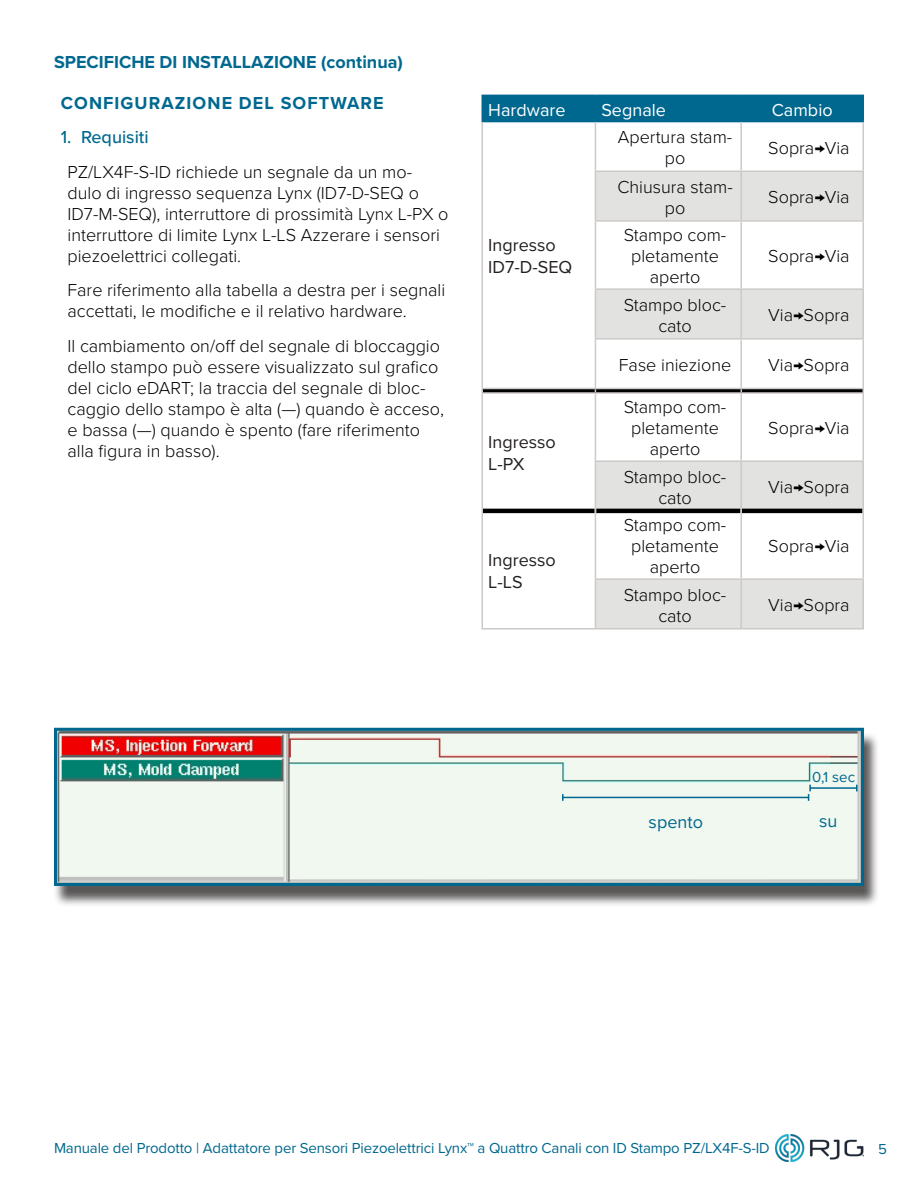
<style>
.page{position:relative;width:918px;height:1188px;background:#fff}
.page>*{position:absolute;margin:0;border:0;box-sizing:border-box;transform-origin:0 0}
.t1{font:300 18px/21px "Proxima Nova";color:#000;text-align:center}
.t2{font:18px/21.6px "Proxima Nova";color:#231f20}
.t3{font:700 18px "Proxima Nova";color:#00688f}
.t4{font:700 18px "Proxima Nova";letter-spacing:.06em;color:#00688f}
.t5{font:18px "Proxima Nova";color:#fff}
.t6{font:500 18px "Proxima Nova";color:#00688f}
.t7{font:18px "Proxima Nova";color:#00688f}
.t8{font:15px "Proxima Nova";letter-spacing:-.01em;color:#00688f}
.s1{font-weight:400}
</style>
<div class="page">
<img style="left:776px;top:1134px;width:88px;height:27px">
<svg style="left:596px;top:172px;width:266px;height:456px"></svg>
<hr style="left:483px;top:509px;width:112px;height:4px;background:#000">
<hr style="left:596px;top:509px;width:144px;height:4px;background:#000">
<hr style="left:742px;top:509px;width:120px;height:4px;background:#000">
<div style="left:482px;top:95px;width:380px;height:26px;background:#00688f"></div>
<hr style="left:741px;top:95px;width:123px;height:1px;background:#00688f">
<hr style="left:740px;top:96px;width:2px;height:25px;background:#00688f">
<hr style="left:862px;top:96px;width:2px;height:25px;background:#00688f">
<hr style="left:482px;top:121px;width:113px;height:1px;background:#00688f">
<hr style="left:595px;top:121px;width:146px;height:1px;background:#00688f">
<hr style="left:741px;top:121px;width:123px;height:1px;background:#00688f">
<hr style="left:482px;top:122px;width:1px;height:49px;background:#cdc9c8">
<hr style="left:482px;top:171px;width:1px;height:50px;background:#cdc9c8">
<hr style="left:482px;top:221px;width:1px;height:68px;background:#cdc9c8">
<hr style="left:482px;top:289px;width:1px;height:50px;background:#cdc9c8">
<hr style="left:482px;top:339px;width:1px;height:49px;background:#cdc9c8">
<hr style="left:595px;top:122px;width:1px;height:49px;background:#cdc9c8">
<hr style="left:740px;top:122px;width:2px;height:49px;background:#cdc9c8">
<hr style="left:862px;top:122px;width:2px;height:49px;background:#cdc9c8">
<hr style="left:595px;top:171px;width:146px;height:1px;background:#cdc9c8">
<hr style="left:595px;top:172px;width:1px;height:48px;background:#cdc9c8">
<hr style="left:741px;top:171px;width:123px;height:1px;background:#cdc9c8">
<hr style="left:740px;top:172px;width:2px;height:48px;background:#cdc9c8">
<hr style="left:862px;top:172px;width:2px;height:48px;background:#cdc9c8">
<hr style="left:595px;top:220px;width:146px;height:2px;background:#cdc9c8">
<hr style="left:595px;top:222px;width:1px;height:66px;background:#cdc9c8">
<hr style="left:741px;top:220px;width:123px;height:2px;background:#cdc9c8">
<hr style="left:740px;top:222px;width:2px;height:66px;background:#cdc9c8">
<hr style="left:862px;top:222px;width:2px;height:66px;background:#cdc9c8">
<hr style="left:595px;top:288px;width:146px;height:2px;background:#cdc9c8">
<hr style="left:595px;top:290px;width:1px;height:48px;background:#cdc9c8">
<hr style="left:741px;top:288px;width:123px;height:2px;background:#cdc9c8">
<hr style="left:740px;top:290px;width:2px;height:48px;background:#cdc9c8">
<hr style="left:862px;top:290px;width:2px;height:48px;background:#cdc9c8">
<hr style="left:595px;top:338px;width:146px;height:2px;background:#cdc9c8">
<hr style="left:595px;top:340px;width:1px;height:48px;background:#cdc9c8">
<hr style="left:741px;top:338px;width:123px;height:2px;background:#cdc9c8">
<hr style="left:740px;top:340px;width:2px;height:48px;background:#cdc9c8">
<hr style="left:862px;top:340px;width:2px;height:48px;background:#cdc9c8">
<hr style="left:482px;top:388px;width:113px;height:1px;background:#cdc9c8">
<hr style="left:595px;top:388px;width:146px;height:1px;background:#cdc9c8">
<hr style="left:741px;top:388px;width:123px;height:1px;background:#cdc9c8">
<svg style="left:482px;top:389px;width:382px;height:3px"></svg>
<hr style="left:482px;top:392px;width:113px;height:2px;background:#cdc9c8">
<hr style="left:482px;top:394px;width:1px;height:67px;background:#cdc9c8">
<hr style="left:482px;top:461px;width:1px;height:50px;background:#cdc9c8">
<hr style="left:482px;top:511px;width:1px;height:68px;background:#cdc9c8">
<hr style="left:482px;top:579px;width:1px;height:49px;background:#cdc9c8">
<hr style="left:482px;top:628px;width:113px;height:2px;background:#cdc9c8">
<hr style="left:595px;top:392px;width:146px;height:2px;background:#cdc9c8">
<hr style="left:595px;top:394px;width:1px;height:66px;background:#cdc9c8">
<hr style="left:741px;top:392px;width:123px;height:2px;background:#cdc9c8">
<hr style="left:740px;top:394px;width:2px;height:66px;background:#cdc9c8">
<hr style="left:862px;top:394px;width:2px;height:66px;background:#cdc9c8">
<hr style="left:595px;top:460px;width:146px;height:2px;background:#cdc9c8">
<hr style="left:595px;top:462px;width:1px;height:49px;background:#cdc9c8">
<hr style="left:741px;top:460px;width:123px;height:2px;background:#cdc9c8">
<hr style="left:740px;top:462px;width:2px;height:49px;background:#cdc9c8">
<hr style="left:862px;top:462px;width:2px;height:49px;background:#cdc9c8">
<hr style="left:595px;top:511px;width:1px;height:67px;background:#cdc9c8">
<hr style="left:740px;top:511px;width:2px;height:67px;background:#cdc9c8">
<hr style="left:862px;top:511px;width:2px;height:67px;background:#cdc9c8">
<hr style="left:595px;top:578px;width:146px;height:2px;background:#cdc9c8">
<hr style="left:595px;top:580px;width:1px;height:48px;background:#cdc9c8">
<hr style="left:741px;top:578px;width:123px;height:2px;background:#cdc9c8">
<hr style="left:740px;top:580px;width:2px;height:48px;background:#cdc9c8">
<hr style="left:862px;top:580px;width:2px;height:48px;background:#cdc9c8">
<hr style="left:595px;top:628px;width:146px;height:2px;background:#cdc9c8">
<hr style="left:741px;top:628px;width:123px;height:2px;background:#cdc9c8">
<div style="left:53px;top:732px;width:827px;height:175px;background:#231f20;opacity:.75"></div>
<img style="left:58px;top:732px;width:802px;height:150px">
<div style="left:54px;top:728px;width:810px;height:158px;border:3px solid #00688f"></div>
<hr style="left:563px;top:797px;width:246px;height:1px;background:#00688f">
<svg style="left:562px;top:794px;width:2px;height:7px"></svg>
<hr style="left:810px;top:787px;width:47px;height:2px;background:#00688f">
<svg style="left:808px;top:785px;width:3px;height:16px"></svg>
<p class="t3" style="left:54px;top:49px;width:350px">SPECIFICHE DI INSTALLAZIONE (continua)</p>
<p class="t4" style="left:61px;top:89px;width:324px">CONFIGURAZIONE DEL SOFTWARE</p>
<p class="t6" style="left:61px;top:124px;width:89px">1. Requisiti</p>
<p class="t1" style="left:68px;top:160px;width:383px;text-align:left">PZ/LX4F‑S‑ID richiede un segnale da un mo‑ dulo di ingresso sequenza Lynx (ID7-D‑SEQ o ID7‑M-SEQ), interruttore di prossimità Lynx L‑PX o interruttore di limite Lynx L‑LS Azzerare i sensori piezoelettrici collegati.</p>
<p class="t1" style="left:68px;top:279px;width:379px;text-align:left">Fare riferimento alla tabella a destra per i segnali accettati, le modifiche e il relativo hardware.</p>
<p class="t1" style="left:68px;top:334px;width:378px;text-align:left">Il cambiamento on/off del segnale di bloccaggio dello stampo può essere visualizzato sul grafico del ciclo eDART; la traccia del segnale di bloc‑ caggio dello stampo è alta (—) quando è acceso, e bassa (—) quando è spento (fare riferimento alla figura in basso).</p>
<p class="t5" style="left:488px;top:96px;width:79px">Hardware</p>
<p class="t5" style="left:601px;top:96px;width:66px">Segnale</p>
<p class="t5" style="left:772px;top:96px;width:62px">Cambio</p>
<p class="t2" style="left:488px;top:234px;width:86px">Ingresso<br>ID7-D-SEQ</p>
<p class="t2" style="left:488px;top:431px;width:69px">Ingresso<br>L-PX</p>
<p class="t2" style="left:488px;top:549px;width:69px">Ingresso<br>L-LS</p>
<p class="t1" style="left:618px;top:126px;width:116px">Apertura stam‑ po</p>
<p class="t1" style="left:768px;top:136px;width:83px">Sopra<span class="s1">→</span>Via</p>
<p class="t1" style="left:617px;top:175px;width:117px">Chiusura stam‑ po</p>
<p class="t1" style="left:768px;top:186px;width:83px">Sopra<span class="s1">→</span>Via</p>
<p class="t1" style="left:624px;top:224px;width:104px">Stampo com‑ pletamente aperto</p>
<p class="t1" style="left:768px;top:245px;width:83px">Sopra<span class="s1">→</span>Via</p>
<p class="t1" style="left:624px;top:293px;width:104px">Stampo bloc‑ cato</p>
<p class="t1" style="left:768px;top:304px;width:83px">Via<span class="s1">→</span>Sopra</p>
<p class="t1" style="left:619px;top:353px;width:114px">Fase iniezione</p>
<p class="t1" style="left:768px;top:353px;width:83px">Via<span class="s1">→</span>Sopra</p>
<p class="t1" style="left:624px;top:396px;width:104px">Stampo com‑ pletamente aperto</p>
<p class="t1" style="left:768px;top:417px;width:83px">Sopra<span class="s1">→</span>Via</p>
<p class="t1" style="left:624px;top:465px;width:104px">Stampo bloc‑ cato</p>
<p class="t1" style="left:768px;top:476px;width:83px">Via<span class="s1">→</span>Sopra</p>
<p class="t1" style="left:624px;top:514px;width:104px">Stampo com‑ pletamente aperto</p>
<p class="t1" style="left:768px;top:535px;width:83px">Sopra<span class="s1">→</span>Via</p>
<p class="t1" style="left:624px;top:583px;width:104px">Stampo bloc‑ cato</p>
<p class="t1" style="left:768px;top:594px;width:83px">Via<span class="s1">→</span>Sopra</p>
<p class="t8" style="left:812px;top:766px;width:44px">0,1 sec</p>
<p class="t7" style="left:649px;top:808px;width:56px">spento</p>
<p class="t7" style="left:819px;top:808px;width:20px">su</p>
<p class="t8" style="left:54px;top:1136px;width:717px">Manuale del Prodotto | Adattatore per Sensori Piezoelettrici Lynx™ a Quattro Canali con ID Stampo PZ/LX4F‑S‑ID</p>
<p class="t8" style="left:878px;top:1137px;width:10px">5</p>
</div>
